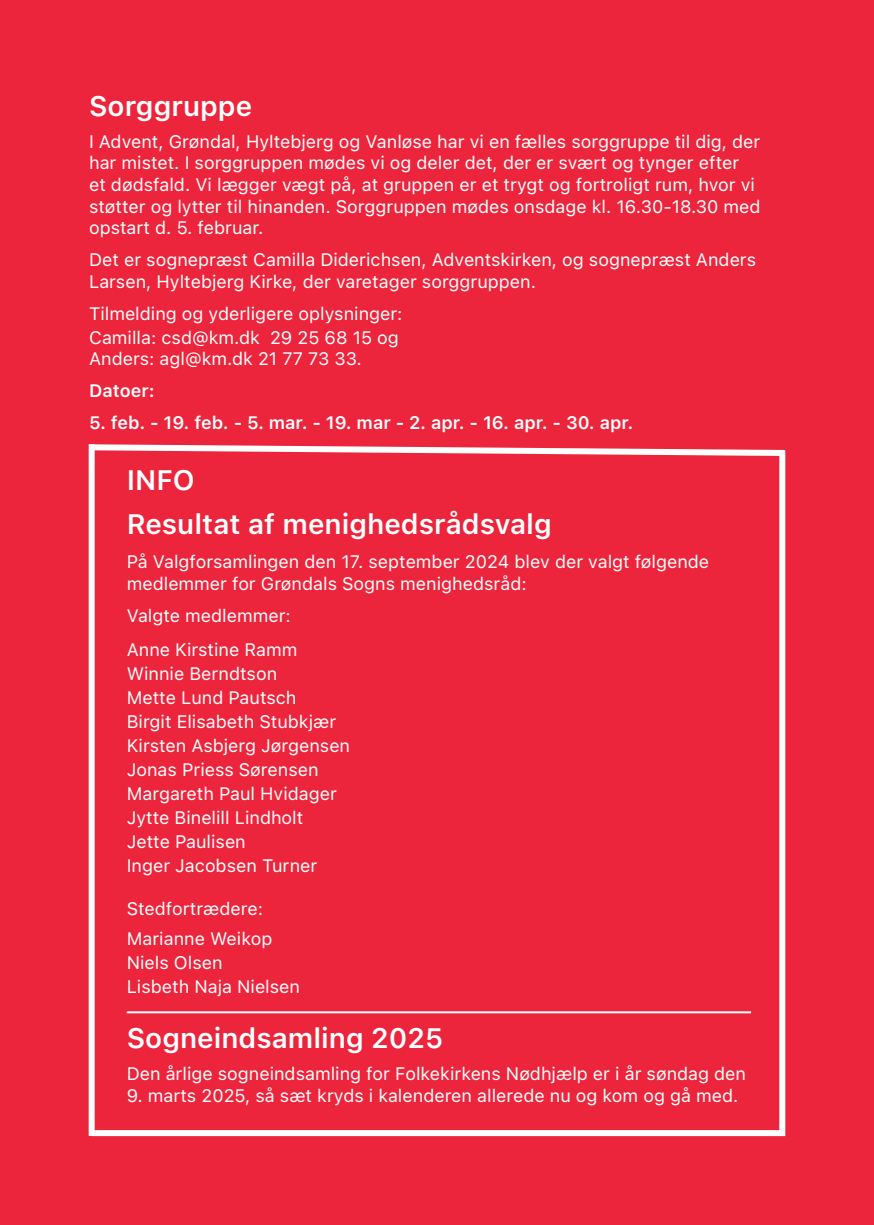
<style>
.page{position:relative;width:874px;height:1225px;background:#fff}
.page>*{position:absolute;margin:0;border:0;box-sizing:border-box;transform-origin:0 0}
.t1{font:600 28px/44px "SF Pro Text";color:#fff}
.t2{font:18px/24px "SF Pro Text";color:#fff}
.t3{font:600 18px "SF Pro Text";color:#fff}
</style>
<div class="page">
<div style="left:0;top:0;width:873px;height:1225px;background:#ec253c"></div>
<div style="left:92px;top:1130px;width:692px;height:6px;background:#fff"></div>
<svg style="left:778px;top:459px;width:6px;height:672px;fill:#fff"></svg>
<div style="left:89px;top:444px;width:6px;height:692px;background:#fff"></div>
<svg style="left:88px;top:444px;width:698px;height:15px"></svg>
<hr style="left:127px;top:1011px;width:623px;height:2px;background:#fff">
<h1 class="t1" style="left:89px;top:84px;width:165px">Sorggruppe</h1>
<p class="t2" style="left:89px;top:131px;width:672px;line-height:21.6px">I Advent, Grøndal, Hyltebjerg og Vanløse har vi en fælles sorggruppe til dig, der har mistet. I sorggruppen mødes vi og deler det, der er svært og tynger efter<br>et dødsfald. Vi lægger vægt på, at gruppen er et trygt og fortroligt rum, hvor vi støtter og lytter til hinanden. Sorggruppen mødes onsdage kl. 16.30-18.30 med opstart d. 5. februar.</p>
<p class="t2" style="left:89px;top:249px;width:668px;line-height:21.6px">Det er sognepræst Camilla Diderichsen, Adventskirken, og sognepræst Anders<br>Larsen, Hyltebjerg Kirke, der varetager sorggruppen.</p>
<p class="t2" style="left:89px;top:301px;width:315px">Tilmelding og yderligere oplysninger:<br>Camilla: csd@km.dk 29 25 68 15 og</p>
<p class="t2" style="left:89px;top:347px;width:274px">Anders: agl@km.dk 21 77 73 33.</p>
<p class="t3" style="left:89px;top:381px;width:67px">Datoer:</p>
<p class="t3" style="left:89px;top:413px;width:545px">5. feb. - 19. feb. - 5. mar. - 19. mar - 2. apr. - 16. apr. - 30. apr.</p>
<h1 class="t1" style="left:127px;top:458px;width:426px">INFO<br>Resultat af menighedsrådsvalg</h1>
<p class="t2" style="left:127px;top:551px;width:583px;line-height:21.6px">På Valgforsamlingen den 17. september 2024 blev der valgt følgende medlemmer for Grøndals Sogns menighedsråd:</p>
<p class="t2" style="left:127px;top:599px;width:172px;line-height:34px">Valgte medlemmer:<br>Anne Kirstine Ramm</p>
<p class="t2" style="left:127px;top:662px;width:225px">Winnie Berndtson<br>Mette Lund Pautsch<br>Birgit Elisabeth Stubkjær<br>Kirsten Asbjerg Jørgensen<br>Jonas Priess Sørensen<br>Margareth Paul Hvidager<br>Jytte Binelill Lindholt<br>Jette Paulisen<br>Inger Jacobsen Turner</p>
<p class="t2" style="left:127px;top:894px;width:147px;line-height:30px">Stedfortrædere:<br>Marianne Weikop</p>
<p class="t2" style="left:127px;top:951px;width:175px">Niels Olsen<br>Lisbeth Naja Nielsen</p>
<h1 class="t1" style="left:127px;top:1016px;width:318px">Sogneindsamling 2025</h1>
<p class="t2" style="left:127px;top:1062px;width:620px">Den årlige sogneindsamling for Folkekirkens Nødhjælp er i år søndag den</p>
<p class="t2" style="left:127px;top:1083px;width:613px">9. marts 2025, så sæt kryds i kalenderen allerede nu og kom og gå med.</p>
</div>
